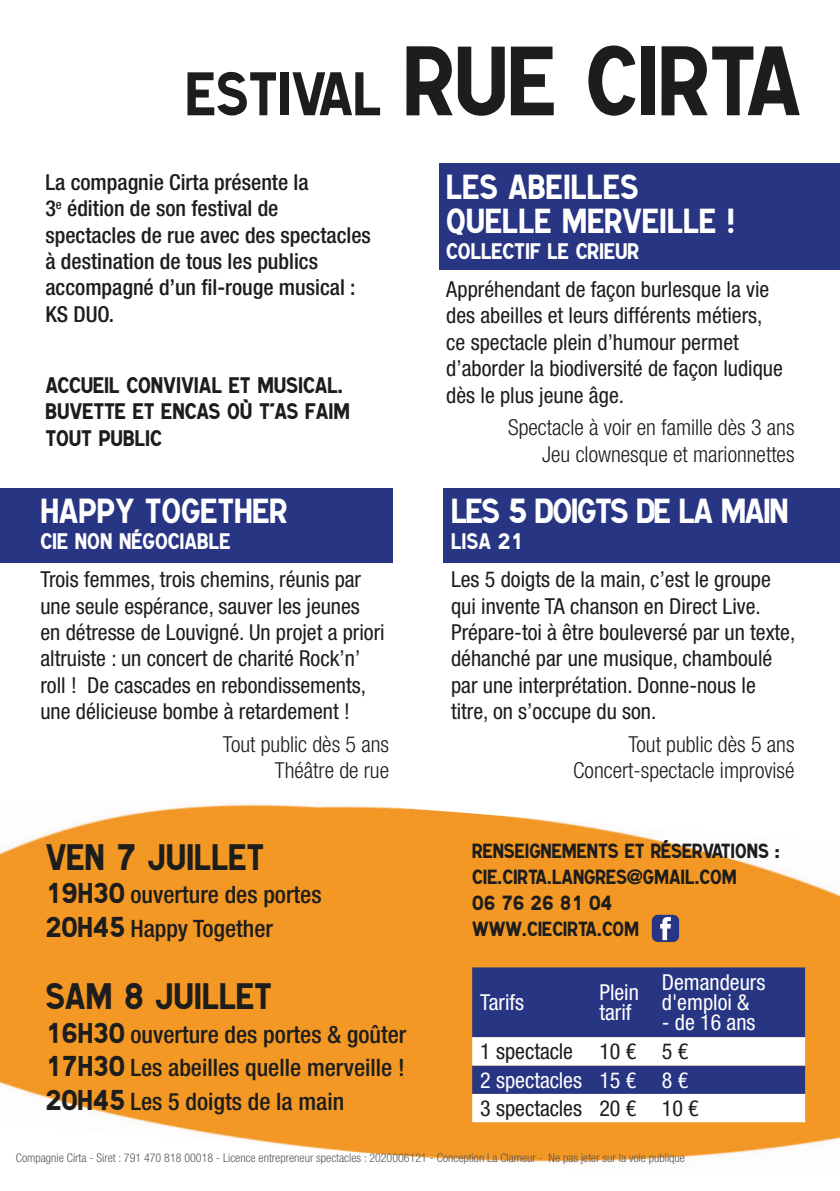
<style>
.page{position:relative;width:840px;height:1191px;background:#fff}
.page>*{position:absolute;margin:0;border:0;box-sizing:border-box;transform-origin:0 0}
.t1{font:96px "Caracteres L1";color:#1d1d1b}
.t2{font:36px "Caracteres L1";color:#1d1d1b}
.t3{font:34px/34px "Caracteres L1";color:#fff}
.t4{font:34px "Caracteres L1";letter-spacing:-.04em;color:#fff}
.t5{font:500 condensed 24px/33.6px "Helvetica Neue LT Std";color:#1d1d1b}
.t6{font:condensed 22px/26.4px "Helvetica Neue LT Std";color:#1d1d1b}
.t7{font:500 condensed 22px/26.4px "Helvetica Neue LT Std";color:#1d1d1b}
.t8{font:300 condensed 22px/26.4px "Helvetica Neue LT Std";color:#1d1d1b;text-align:right}
.t9{font:22px/26.4px "Caracteres L1";color:#1d1d1b}
.t10{font:condensed 22px/20px "Helvetica Neue LT Std";color:#fff}
.t11{font:22px "Caracteres L1";color:#fff}
.t12{font:20px/26px "Caracteres L1";color:#1d1d1b}
.t13{font:300 condensed 12px "Helvetica Neue LT Std";color:#575756}
.s1{font-size:60px}
.s2{font-family:"Caracteres L1";font-weight:400;font-stretch:normal;font-size:28px}
.s3{font-family:"Helvetica Neue";font-weight:700;font-stretch:expanded}
</style>
<div class="page">
<img style="left:0;top:804px;width:839px;height:359px">
<div style="left:0;top:488px;width:392px;height:75px;background:#283583"></div>
<div style="left:439px;top:164px;width:400px;height:106px;background:#283583"></div>
<div style="left:443px;top:488px;width:396px;height:74px;background:#283583"></div>
<div style="left:472px;top:967px;width:332px;height:70px;background:#283583"></div>
<svg style="left:472px;top:1037px;width:332px;height:85px"></svg>
<div style="left:651px;top:914px;width:27px;height:28px;background:#283583;border-radius:6px"></div>
<svg style="left:660px;top:917px;width:10px;height:23px"></svg>
<h1 class="t1" style="left:185px;top:26px;width:616px"><span class="s1">ESTIVAL</span> RUE CIRTA</h1>
<p class="t7" style="left:45px;top:170px;width:327px">La compagnie Cirta présente la<br>3<sup>e</sup> édition de son festival de spectacles de rue avec des spectacles à destination de tous les publics accompagné d’un fil-rouge musical :<br>KS DUO.</p>
<p class="t9" style="left:45px;top:372px;width:306px">ACCUEIL CONVIVIAL ET MUSICAL.<br>BUVETTE ET ENCAS OÙ T'AS FAIM<br>TOUT PUBLIC</p>
<h3 class="t3" style="left:446px;top:170px;width:290px">LES ABEILLES<br>QUELLE MERVEILLE !</h3>
<p class="t11" style="left:446px;top:239px;width:194px">COLLECTIF LE CRIEUR</p>
<p class="t6" style="left:446px;top:278px;width:338px">Appréhendant de façon burlesque la vie des abeilles et leurs différents métiers, ce spectacle plein d’humour permet d’aborder la biodiversité de façon ludique dès le plus jeune âge.</p>
<p class="t8" style="left:508px;top:416px;width:288px">Spectacle à voir en famille dès 3 ans<br>Jeu clownesque et marionnettes</p>
<h3 class="t3" style="left:40px;top:494px;width:248px">HAPPY TOGETHER</h3>
<p class="t11" style="left:40px;top:529px;width:191px">CIE NON NÉGOCIABLE</p>
<p class="t6" style="left:40px;top:568px;width:345px">Trois femmes, trois chemins, réunis par une seule espérance, sauver les jeunes en détresse de Louvigné. Un projet a priori altruiste : un concert de charité Rock’n’ roll ! De cascades en rebondissements, une délicieuse bombe à retardement !</p>
<p class="t8" style="left:223px;top:732px;width:168px">Tout public dès 5 ans<br>Théâtre de rue</p>
<h3 class="t4" style="left:451px;top:491px;width:339px">LES 5 DOIGTS DE LA MAIN</h3>
<p class="t11" style="left:451px;top:529px;width:73px">LISA 21</p>
<p class="t6" style="left:451px;top:568px;width:345px">Les 5 doigts de la main, c’est le groupe qui invente TA chanson en Direct Live.<br>Prépare-toi à être bouleversé par un texte, déhanché par une musique, chamboulé par une interprétation. Donne-nous le titre, on s’occupe du son.</p>
<p class="t8" style="left:573px;top:732px;width:223px">Tout public dès 5 ans<br>Concert-spectacle improvisé</p>
<h2 class="t2" style="left:45px;top:836px;width:220px">VEN 7 JUILLET</h2>
<p class="t5" style="left:45px;top:880px;width:277px"><span class="s2">19H30</span> ouverture des portes<br><span class="s2">20H45</span> Happy Together</p>
<p class="t12" style="left:472px;top:838px;width:309px">RENSEIGNEMENTS ET RÉSERVATIONS :<br>CIE.CIRTA.LANGRES<span class="s3">@</span>GMAIL.COM<br>06 76 26 81 04<br>WWW.CIECIRTA.COM</p>
<p class="t10" style="left:480px;top:994px;width:45px">Tarifs</p>
<p class="t10" style="left:599px;top:984px;width:41px">Plein tarif</p>
<p class="t10" style="left:661px;top:974px;width:105px">Demandeurs d'emploi &amp;</p>
<h2 class="t2" style="left:45px;top:975px;width:228px">SAM 8 JUILLET</h2>
<p class="t5" style="left:45px;top:1019px;width:362px;text-align:justify"><span class="s2">16H30</span> ouverture des portes &amp; goûter <span class="s2">17H30</span> Les abeilles quelle merveille !<br><span class="s2">20H45</span> Les 5 doigts de la main</p>
<p class="t13" style="left:16px;top:1153px;width:670px">Compagnie Cirta - Siret : 791 470 818 00018 - Licence entrepreneur spectacles : 2020006121 - Conception La Clameur - Ne pas jeter sur la voie publique</p>
<p class="t10" style="left:661px;top:1014px;width:95px">- de 16 ans</p>
<p class="t6" style="left:480px;top:1040px;width:209px">1 spectacle 10 € 5 €</p>
<p class="t10" style="left:480px;top:1071px;width:209px">2 spectacles 15 € 8 €</p>
<p class="t6" style="left:480px;top:1096px;width:220px">3 spectacles 20 € 10 €</p>
</div>
